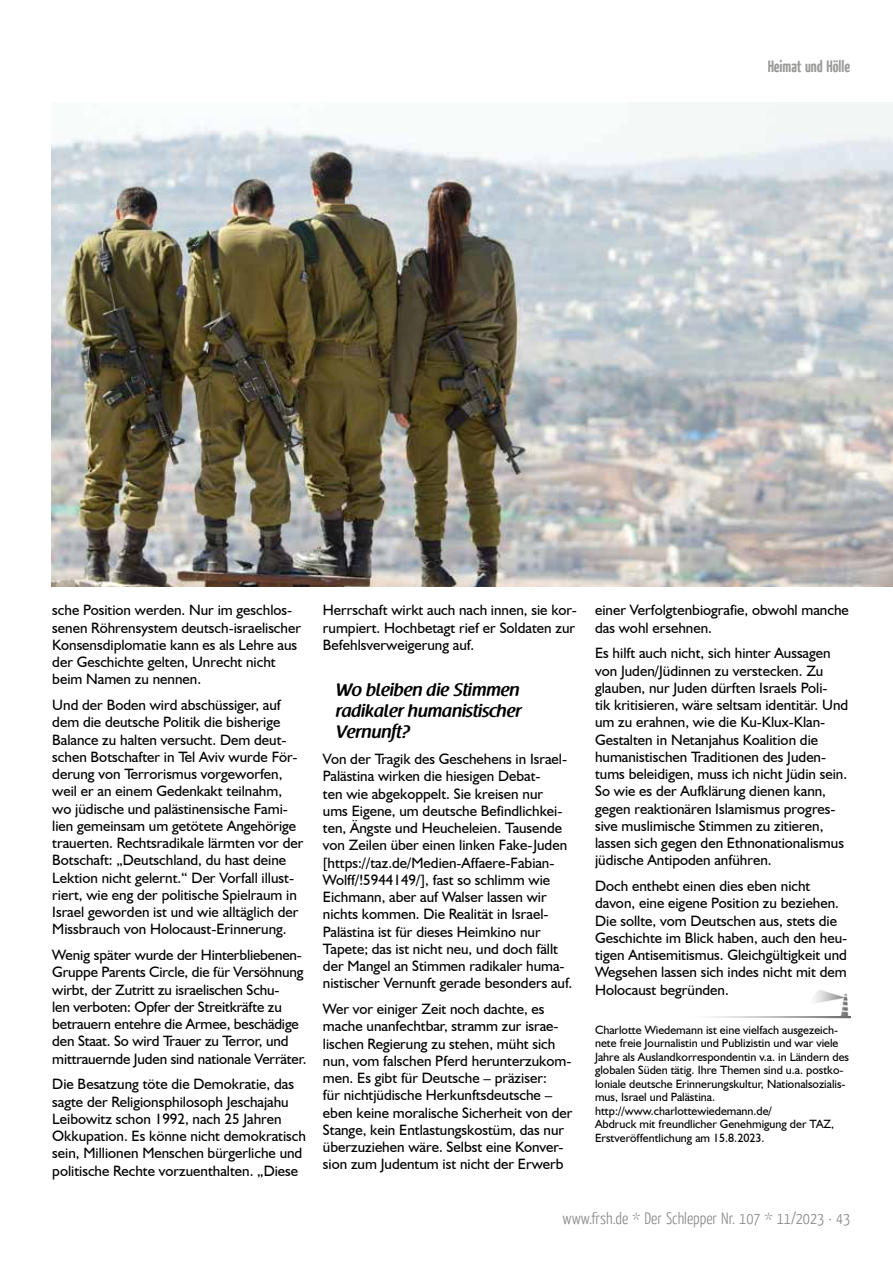
<style>
.page{position:relative;width:893px;height:1263px;background:#fff}
.page>*{position:absolute;margin:0;border:0;box-sizing:border-box;transform-origin:0 0}
.t1{font:600 18px/21px "Raspoutine";color:#000;text-align:justify}
.t2{font:300 16.5px "Yanone Kaffeesatz";color:#878787}
.t3{font:700 16.5px "Yanone Kaffeesatz";color:#575756}
.t4{font:15px/17.2px "Humanist 521 BT";color:#000}
.t5{font:12px/13.5px "Humanist 521 BT";color:#000}
</style>
<div class="page">
<img style="left:51px;top:102px;width:842px;height:485px">
<img style="left:811px;top:990px;width:39px;height:29px">
<img style="left:709px;top:1017px;width:141px;height:1px">
<p class="t3" style="left:768px;top:55px;width:84px">Heimat und Hölle</p>
<p class="t4" style="left:52px;top:601px;width:250px">sche Position werden. Nur im geschlos&shy;senen Röhrensystem deutsch-israelischer Konsensdiplomatie kann es als Lehre aus der Geschichte gelten, Unrecht nicht beim Namen zu nennen.</p>
<p class="t4" style="left:52px;top:696px;width:253px">Und der Boden wird abschüssiger, auf dem die deutsche Politik die bisherige Balance zu halten versucht. Dem deut&shy;schen Botschafter in Tel Aviv wurde För&shy;derung von Terrorismus vorgeworfen, weil er an einem Gedenkakt teilnahm, wo jüdische und palästinensische Fami&shy;lien gemeinsam um getötete Angehörige trauerten. Rechtsradikale lärmten vor der Botschaft: „Deutschland, du hast deine Lektion nicht gelernt.“ Der Vorfall illust&shy;riert, wie eng der politische Spielraum in Israel geworden ist und wie alltäglich der Missbrauch von Holocaust-Erinnerung.</p>
<p class="t4" style="left:52px;top:946px;width:256px">Wenig später wurde der Hinterbliebenen-Gruppe Parents Circle, die für Versöhnung wirbt, der Zutritt zu israelischen Schu-<br>len verboten: Opfer der Streitkräfte zu betrauern entehre die Armee, beschädige den Staat. So wird Trauer zu Terror, und mittrauernde Juden sind nationale Verräter.</p>
<p class="t4" style="left:52px;top:1075px;width:255px">Die Besatzung töte die Demokratie, das sagte der Religionsphilosoph Jeschajahu Leibowitz schon 1992, nach 25 Jahren Okkupation. Es könne nicht demokratisch sein, Millionen Menschen bürgerliche und politische Rechte vorzuenthalten. „Diese</p>
<p class="t4" style="left:323px;top:601px;width:255px;text-align:justify">Herrschaft wirkt auch nach innen, sie kor&shy;rumpiert. Hochbetagt rief er Soldaten zur Befehlsverweigerung auf.</p>
<p class="t1" style="left:336px;top:680px;width:187px">Wo bleiben die Stimmen radikaler humanistischer Vernunft?</p>
<p class="t4" style="left:323px;top:750px;width:251px">Von der Tragik des Geschehens in Israel-Palästina wirken die hiesigen Debat-<br>ten wie abgekoppelt. Sie kreisen nur<br>ums Eigene, um deutsche Befindlichkei&shy;ten, Ängste und Heucheleien. Tausende von Zeilen über einen linken Fake-Juden [https://taz.de/Medien-Affaere-Fabian-Wolff/!5944149/], fast so schlimm wie Eichmann, aber auf Walser lassen wir nichts kommen. Die Realität in Israel-Palästina ist für dieses Heimkino nur Tapete; das ist nicht neu, und doch fällt der Mangel an Stimmen radikaler huma&shy;nistischer Vernunft gerade besonders auf.</p>
<p class="t4" style="left:323px;top:1000px;width:251px">Wer vor einiger Zeit noch dachte, es mache unanfechtbar, stramm zur israe&shy;lischen Regierung zu stehen, müht sich nun, vom falschen Pferd herunterzukom&shy;men. Es gibt für Deutsche – präziser:<br>für nichtjüdische Herkunftsdeutsche – eben keine moralische Sicherheit von der Stange, kein Entlastungskostüm, das nur überzuziehen wäre. Selbst eine Konver&shy;sion zum Judentum ist nicht der Erwerb</p>
<p class="t4" style="left:595px;top:601px;width:255px">einer Verfolgtenbiografie, obwohl manche das wohl ersehnen.</p>
<p class="t4" style="left:595px;top:644px;width:255px">Es hilft auch nicht, sich hinter Aussagen von Juden/Jüdinnen zu verstecken. Zu glauben, nur Juden dürften Israels Poli-<br>tik kritisieren, wäre seltsam identitär. Und um zu erahnen, wie die Ku-Klux-Klan-Gestalten in Netanjahus Koalition die humanistischen Traditionen des Juden&shy;tums beleidigen, muss ich nicht Jüdin sein.<br>So wie es der Aufklärung dienen kann, gegen reaktionären Islamismus progres&shy;sive muslimische Stimmen zu zitieren, lassen sich gegen den Ethnonationalismus jüdische Antipoden anführen.</p>
<p class="t4" style="left:595px;top:877px;width:254px">Doch enthebt einen dies eben nicht davon, eine eigene Position zu beziehen.<br>Die sollte, vom Deutschen aus, stets die Geschichte im Blick haben, auch den heu&shy;tigen Antisemitismus. Gleichgültigkeit und Wegsehen lassen sich indes nicht mit dem Holocaust begründen.</p>
<p class="t5" style="left:595px;top:1023px;width:256px">Charlotte Wiedemann ist eine vielfach ausgezeich&shy;nete freie Journalistin und Publizistin und war viele Jahre als Auslandkorrespondentin v.a. in Ländern des globalen Süden tätig. Ihre Themen sind u.a. postko&shy;loniale deutsche Erinnerungskultur, Nationalsozialis&shy;mus, Israel und Palästina. http://www.charlottewiedemann.de/<br>Abdruck mit freundlicher Genehmigung der TAZ, Erstveröffentlichung am 15.8.2023.</p>
<p class="t2" style="left:563px;top:1208px;width:289px">www.frsh.de * Der Schlepper Nr. 107 * 11/2023 · 43</p>
</div>
